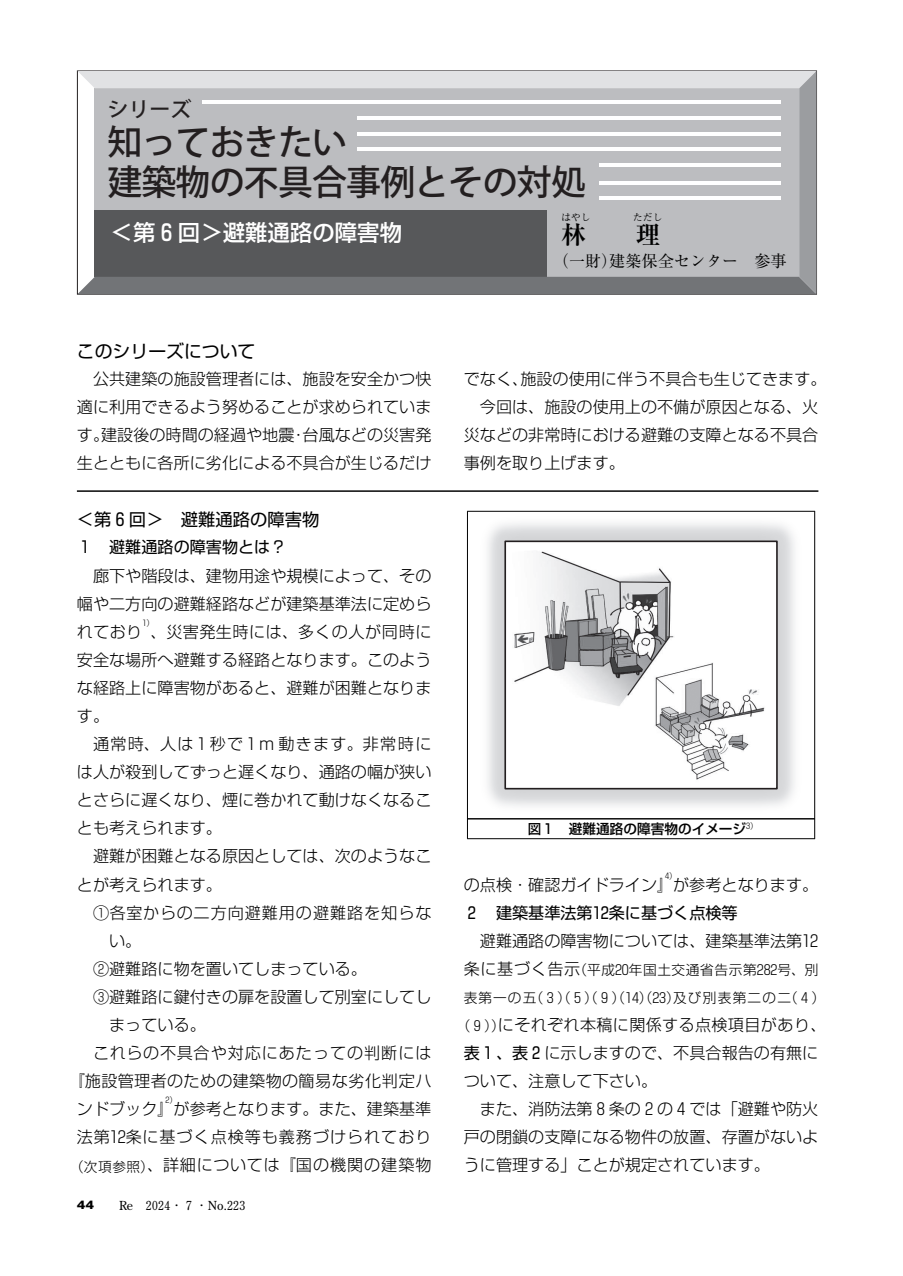
<style>
.page{position:relative;width:903px;height:1276px;background:#fff}
.page>*{position:absolute;margin:0;border:0;box-sizing:border-box;transform-origin:0 0}
.t1{font:35px/40.2px "Koz Go Pr 6 N Medium 90 msp RKSJ H";letter-spacing:-.025em;color:#231f20}
.t2{font:700 24.85px "Ryumin Pro";color:#000}
.t3{font:500 22.4px "Shin Go Pro";color:#fff}
.t4{font:21px "Koz Go Pr 6 N Medium 90 msp RKSJ H";color:#231f20}
.t5{font:17.85px "Shin Go Pro";color:#000}
.t6{font:17.32px "Shin Go Pro";color:#000}
.t7{font:300 16.1px/28.2px "Shin Go Pro";color:#000;text-align:justify}
.t8{font:300 16.1px/28px "Shin Go Pro";letter-spacing:.06em;color:#000;text-align:center}
.t9{font:16.1px "Shin Go Pro";color:#000}
.t10{font:300 16.1px "Shin Go Pro";letter-spacing:.02em;color:#000}
.t11{font:16.1px "Ryumin Pro";color:#000}
.t12{font:300 13.65px/28.2px "Shin Go Pro";letter-spacing:.045em;color:#000}
.t13{font:500 13.65px "Shin Go Pro";color:#000}
.t14{font:700 12.42px "Futo Min A101 Pro";letter-spacing:-.5em;color:#000}
.t15{font:800 10.33px "Gothic MB101 Pro";color:#000;scale:1.1 1}
.t16{font:700 9.97px "Futo Min A101 Pro";color:#000}
.t17{font:300 8.05px "Shin Go Pro";color:#000}
.s1{font-size:13.65px}
.s2{font-family:"Century Old Style";font-weight:400}
.s3{font-size:16.1px}
.s4{font-weight:400}
</style>
<div class="page">
<svg style="left:77px;top:71px;width:740px;height:223px;background:#a7a8aa"></svg>
<hr style="left:202px;top:100px;width:578px;height:4px;background:#fff">
<hr style="left:357px;top:116px;width:423px;height:4px;background:#fff">
<hr style="left:357px;top:132px;width:423px;height:3px;background:#fff">
<hr style="left:599px;top:164px;width:181px;height:3px;background:#fff">
<hr style="left:357px;top:148px;width:423px;height:3px;background:#fff">
<hr style="left:599px;top:181px;width:181px;height:3px;background:#fff">
<hr style="left:599px;top:196px;width:181px;height:3px;background:#fff">
<hr style="left:814px;top:511px;width:1px;height:328px;background:#000">
<hr style="left:467px;top:511px;width:1px;height:328px;background:#000">
<hr style="left:467px;top:838px;width:348px;height:1px;background:#000">
<hr style="left:467px;top:511px;width:348px;height:1px;background:#000">
<hr style="left:467px;top:818px;width:348px;height:1px;background:#000">
<hr style="left:77px;top:490px;width:741px;height:2px;background:#000">
<img style="left:512px;top:550px;width:253px;height:230px">
<div style="left:504px;top:540px;width:274px;height:249px;border:2px solid #231f20"></div>
<h3 class="t4" style="left:107px;top:101px;width:85px">シリーズ</h3>
<h1 class="t1" style="left:107px;top:126px;width:480px">知っておきたい<br>建築物の不具合事例とその対処</h1>
<h3 class="t3" style="left:111px;top:225px;width:293px">＜第6回＞避難通路の障害物</h3>
<p class="t16" style="left:561px;top:214px;width:31px">はやし</p>
<p class="t16" style="left:633px;top:214px;width:31px">ただし</p>
<h2 class="t2" style="left:561px;top:226px;width:26px">林</h2>
<h2 class="t2" style="left:636px;top:226px;width:26px">理</h2>
<p class="t11" style="left:553px;top:255px;width:235px">（一財）建築保全センター 参事</p>
<p class="t5" style="left:77px;top:345px;width:180px">このシリーズについて</p>
<p class="t7" style="left:77px;top:367px;width:356px;text-indent:16px">公共建築の施設管理者には、施設を安全かつ快適に利用できるよう努めることが求められています。建設後の時間の経過や地震・台風などの災害発生とともに各所に劣化による不具合が生じるだけ</p>
<p class="t7" style="left:464px;top:367px;width:364px">でなく、施設の使用に伴う不具合も生じてきます。</p>
<p class="t7" style="left:480px;top:395px;width:340px">今回は、施設の使用上の不備が原因となる、火</p>
<p class="t7" style="left:464px;top:423px;width:356px">災などの非常時における避難の支障となる不具合</p>
<p class="t7" style="left:464px;top:451px;width:163px">事例を取り上げます。</p>
<p class="t6" style="left:77px;top:513px;width:244px">＜第6回＞ 避難通路の障害物</p>
<p class="t9" style="left:77px;top:541px;width:211px">1 避難通路の障害物とは？</p>
<p class="t7" style="left:77px;top:563px;width:356px;text-indent:16px">廊下や階段は、建物用途や規模によって、その幅や二方向の避難経路などが建築基準法に定められており</p>
<p class="t17" style="left:140px;top:619px;width:16px">1）</p>
<p class="t7" style="left:77px;top:620px;width:356px;text-indent:73px">、災害発生時には、多くの人が同時に安全な場所へ避難する経路となります。このような経路上に障害物があると、避難が困難となります。</p>
<p class="t7" style="left:77px;top:732px;width:356px;text-indent:16px">通常時、人は1秒で1m 動きます。非常時には人が殺到してずっと遅くなり、通路の幅が狭いとさらに遅くなり、煙に巻かれて動けなくなることも考えられます。</p>
<p class="t7" style="left:77px;top:844px;width:356px;text-indent:16px">避難が困難となる原因としては、次のようなことが考えられます。</p>
<p class="t8" style="left:93px;top:901px;width:340px">①各室からの二方向避難用の避難路を知らな</p>
<p class="t7" style="left:109px;top:929px;width:34px">い。</p>
<p class="t7" style="left:93px;top:957px;width:275px">②避難路に物を置いてしまっている。</p>
<p class="t7" style="left:93px;top:985px;width:340px">③避難路に鍵付きの扉を設置して別室にしてし</p>
<p class="t7" style="left:109px;top:1013px;width:98px">まっている。</p>
<p class="t8" style="left:93px;top:1041px;width:340px">これらの不具合や対応にあたっての判断には</p>
<p class="t10" style="left:69px;top:1075px;width:364px">『施設管理者のための建築物の簡易な劣化判定ハ</p>
<p class="t7" style="left:77px;top:1097px;width:356px">ンドブック』が参考となります。また、建築基準</p>
<p class="t17" style="left:164px;top:1097px;width:16px">2）</p>
<p class="t8" style="left:70px;top:1125px;width:363px">法第12条に基づく点検等も義務づけられており<span class="s1">（次項参照）</span>、詳細については『国の機関の建築物</p>
<p class="t15" style="left:76px;top:1201px;width:20px">４４</p>
<p class="t14" style="left:119px;top:1201px;width:131px"><span class="s2">Re</span> 2024・7・<span class="s2">No.</span>223</p>
<p class="t13" style="left:528px;top:824px;width:232px">図1 避難通路の障害物のイメージ<sup>3）</sup></p>
<p class="t17" style="left:663px;top:872px;width:16px">4）</p>
<p class="t9" style="left:464px;top:906px;width:275px">2 建築基準法第12条に基づく点検等</p>
<p class="t7" style="left:480px;top:929px;width:344px">避難通路の障害物については、建築基準法第12</p>
<p class="t12" style="left:464px;top:958px;width:363px"><span class="s3">条に基づく告示</span>（平成20年国土交通省告示第282号、別表第一の五（3）（5）（9）（14）（23）及び別表第二の二（4）</p>
<p class="t7" style="left:464px;top:1013px;width:364px;text-align:left;text-indent:-7px"><span class="s1">（9））</span>にそれぞれ本稿に関係する点検項目があり、<span class="s4">表1、表2</span>に示しますので、不具合報告の有無について、注意して下さい。</p>
<p class="t7" style="left:464px;top:1097px;width:356px;text-indent:16px">また、消防法第8条の2の4では「避難や防火戸の閉鎖の支障になる物件の放置、存置がないように管理する」ことが規定されています。</p>
<p class="t7" style="left:464px;top:872px;width:356px">の点検・確認ガイドライン』が参考となります。</p>
</div>
